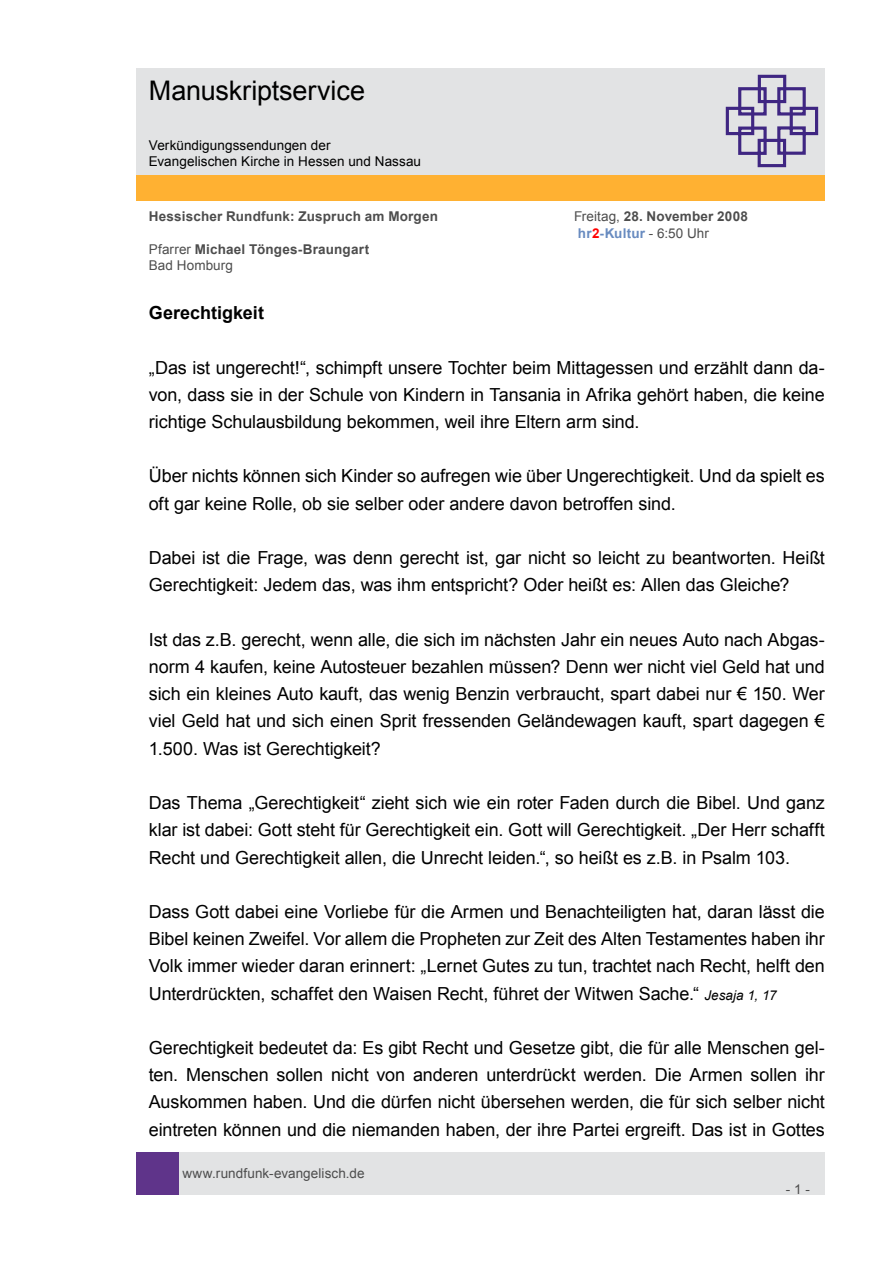
<style>
.page{position:relative;width:893px;height:1263px;background:#fff}
.page>*{position:absolute;margin:0;border:0;box-sizing:border-box;transform-origin:0 0}
.t1{font:27px "Arial";letter-spacing:-.005em;color:#000}
.t2{font:18px/27.2px "Arial";letter-spacing:-.005em;color:#000;text-align:justify}
.t3{font:700 18px "Arial";color:#000}
.t4{font:700 13.5px/16.2px "Arial";letter-spacing:.015em;color:#4d4d4d}
.t5{font:13.5px/16.2px "Arial";letter-spacing:.005em;color:#4d4d4d}
.t6{font:13.5px/16.2px "Arial";letter-spacing:.005em;color:#000}
.s1{font-weight:700}
.s2{font-weight:700;color:#688bc0}
.s3{font-weight:700;color:#f00}
.s4{font-weight:400}
.s5{font-style:italic;font-size:13.5px}
</style>
<div class="page">
<div style="left:179px;top:1152px;width:646px;height:43px;background:#e2e3e4"></div>
<div style="left:136px;top:1152px;width:43px;height:43px;background:#5f348a"></div>
<div style="left:136px;top:175px;width:689px;height:26px;background:#ffb132"></div>
<div style="left:136px;top:68px;width:689px;height:106px;background:#e2e3e4"></div>
<svg style="left:725px;top:74px;width:94px;height:94px"></svg>
<h1 class="t1" style="left:149px;top:73px;width:218px">Manuskriptservice</h1>
<p class="t6" style="left:149px;top:137px;width:274px">Verkündigungssendungen der<br>Evangelischen Kirche in Hessen und Nassau</p>
<p class="t4" style="left:149px;top:209px;width:291px">Hessischer Rundfunk: Zuspruch am Morgen</p>
<p class="t5" style="left:574px;top:209px;width:175px">Freitag, <span class="s1">28. November 2008 </span><span class="s2">hr</span><span class="s3">2</span><span class="s2">-Kultur</span> - 6:50 Uhr</p>
<p class="t4" style="left:149px;top:241px;width:222px"><span class="s4">Pfarrer</span> Michael Tönges-Braungart<br><span class="s4">Bad Homburg</span></p>
<p class="t3" style="left:149px;top:301px;width:117px">Gerechtigkeit</p>
<p class="t2" style="left:149px;top:354px;width:678px">„Das ist ungerecht!“, schimpft unsere Tochter beim Mittagessen und erzählt dann da&shy;von, dass sie in der Schule von Kindern in Tansania in Afrika gehört haben, die keine richtige Schulausbildung bekommen, weil ihre Eltern arm sind.</p>
<p class="t2" style="left:149px;top:463px;width:677px">Über nichts können sich Kinder so aufregen wie über Ungerechtigkeit. Und da spielt es oft gar keine Rolle, ob sie selber oder andere davon betroffen sind.</p>
<p class="t2" style="left:149px;top:544px;width:678px">Dabei ist die Frage, was denn gerecht ist, gar nicht so leicht zu beantworten. Heißt<br>Gerechtigkeit: Jedem das, was ihm entspricht? Oder heißt es: Allen das Gleiche?</p>
<p class="t2" style="left:149px;top:626px;width:678px">Ist das z.B. gerecht, wenn alle, die sich im nächsten Jahr ein neues Auto nach Abgas&shy;norm 4 kaufen, keine Autosteuer bezahlen müssen? Denn wer nicht viel Geld hat und sich ein kleines Auto kauft, das wenig Benzin verbraucht, spart dabei nur € 150. Wer viel Geld hat und sich einen Sprit fressenden Geländewagen kauft, spart dagegen € 1.500. Was ist Gerechtigkeit?</p>
<p class="t2" style="left:149px;top:789px;width:677px">Das Thema „Gerechtigkeit“ zieht sich wie ein roter Faden durch die Bibel. Und ganz klar ist dabei: Gott steht für Gerechtigkeit ein. Gott will Gerechtigkeit. „Der Herr schafft Recht und Gerechtigkeit allen, die Unrecht leiden.“, so heißt es z.B. in Psalm 103.</p>
<p class="t2" style="left:149px;top:898px;width:677px">Dass Gott dabei eine Vorliebe für die Armen und Benachteiligten hat, daran lässt die Bibel keinen Zweifel. Vor allem die Propheten zur Zeit des Alten Testamentes haben ihr Volk immer wieder daran erinnert: „Lernet Gutes zu tun, trachtet nach Recht, helft den Unterdrückten, schaffet den Waisen Recht, führet der Witwen Sache.“ <span class="s5">Jesaja 1, 17</span></p>
<p class="t2" style="left:149px;top:1034px;width:678px">Gerechtigkeit bedeutet da: Es gibt Recht und Gesetze gibt, die für alle Menschen gel&shy;ten. Menschen sollen nicht von anderen unterdrückt werden. Die Armen sollen ihr Auskommen haben. Und die dürfen nicht übersehen werden, die für sich selber nicht eintreten können und die niemanden haben, der ihre Partei ergreift. Das ist in Gottes</p>
<p class="t5" style="left:182px;top:1165px;width:184px">www.rundfunk-evangelisch.de</p>
<p class="t5" style="left:786px;top:1181px;width:26px">- 1 -</p>
</div>
